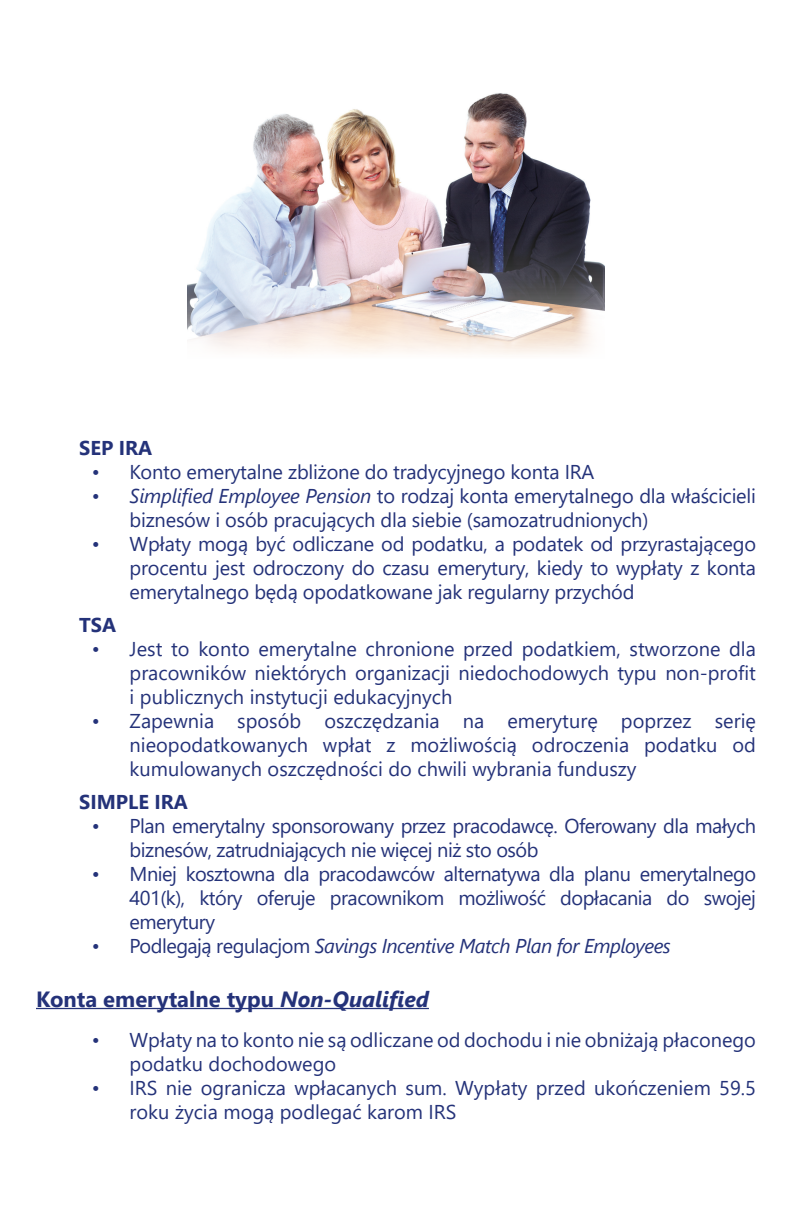
<style>
.page{position:relative;width:792px;height:1224px;background:#fff}
.page>*{position:absolute;margin:0;border:0;box-sizing:border-box;transform-origin:0 0}
.t1{font:700 22px "Segoe UI";color:#243279}
.t2{font:20px/24px "Segoe UI";letter-spacing:-.01em;color:#243279}
.t3{font:italic 20px "Segoe UI";letter-spacing:-.025em;color:#243279}
.t4{font:700 20px "Segoe UI";color:#243279}
.s1{font-style:italic}
.s2{font-style:normal}
</style>
<div class="page">
<hr style="left:36px;top:1008px;width:393px;height:1px;background:#243279">
<img style="left:187px;top:93px;width:418px;height:261px">
<p class="t4" style="left:79px;top:429px;width:75px">SEP IRA</p>
<p class="t2" style="left:92px;top:458px;width:504px">• Konto emerytalne zbliżone do tradycyjnego konta IRA</p>
<p class="t2" style="left:130px;top:482px;width:628px;text-indent:-38px">• <span class="s1">Simplified Employee Pension</span> to rodzaj konta emerytalnego dla właścicieli biznesów i osób pracujących dla siebie (samozatrudnionych)</p>
<p class="t2" style="left:130px;top:530px;width:628px;text-align:justify;text-indent:-38px">• Wpłaty mogą być odliczane od podatku, a podatek od przyrastającego procentu jest odroczony do czasu emerytury, kiedy to wypłaty z konta emerytalnego będą opodatkowane jak regularny przychód</p>
<p class="t4" style="left:79px;top:606px;width:39px">TSA</p>
<p class="t2" style="left:130px;top:635px;width:628px;text-align:justify;text-indent:-38px">• Jest to konto emerytalne chronione przed podatkiem, stworzone dla pracowników niektórych organizacji niedochodowych typu non-profit i publicznych instytucji edukacyjnych</p>
<p class="t2" style="left:130px;top:707px;width:628px;text-align:justify;text-indent:-38px">• Zapewnia sposób oszczędzania na emeryturę poprzez serię nieopodatkowanych wpłat z możliwością odroczenia podatku od kumulowanych oszczędności do chwili wybrania funduszy</p>
<p class="t4" style="left:79px;top:783px;width:110px">SIMPLE IRA</p>
<p class="t2" style="left:130px;top:812px;width:628px;text-indent:-38px">• Plan emerytalny sponsorowany przez pracodawcę. Oferowany dla małych biznesów, zatrudniających nie więcej niż sto osób</p>
<p class="t2" style="left:130px;top:860px;width:628px;text-align:justify;text-indent:-38px">• Mniej kosztowna dla pracodawców alternatywa dla planu emerytalnego 401(k), który oferuje pracownikom możliwość dopłacania do swojej emerytury</p>
<p class="t3" style="left:92px;top:927px;width:581px"><span class="s2">• Podlegają regulacjom</span> Savings Incentive Match Plan for Employees</p>
<p class="t1" style="left:36px;top:978px;width:394px">Konta emerytalne typu <span class="s1">Non-Qualified</span></p>
<p class="t2" style="left:130px;top:1026px;width:628px;text-indent:-38px">• Wpłaty na to konto nie są odliczane od dochodu i nie obniżają płaconego podatku dochodowego</p>
<p class="t2" style="left:130px;top:1074px;width:628px;text-indent:-38px">• IRS nie ogranicza wpłacanych sum. Wypłaty przed ukończeniem 59.5 roku życia mogą podlegać karom IRS</p>
</div>
